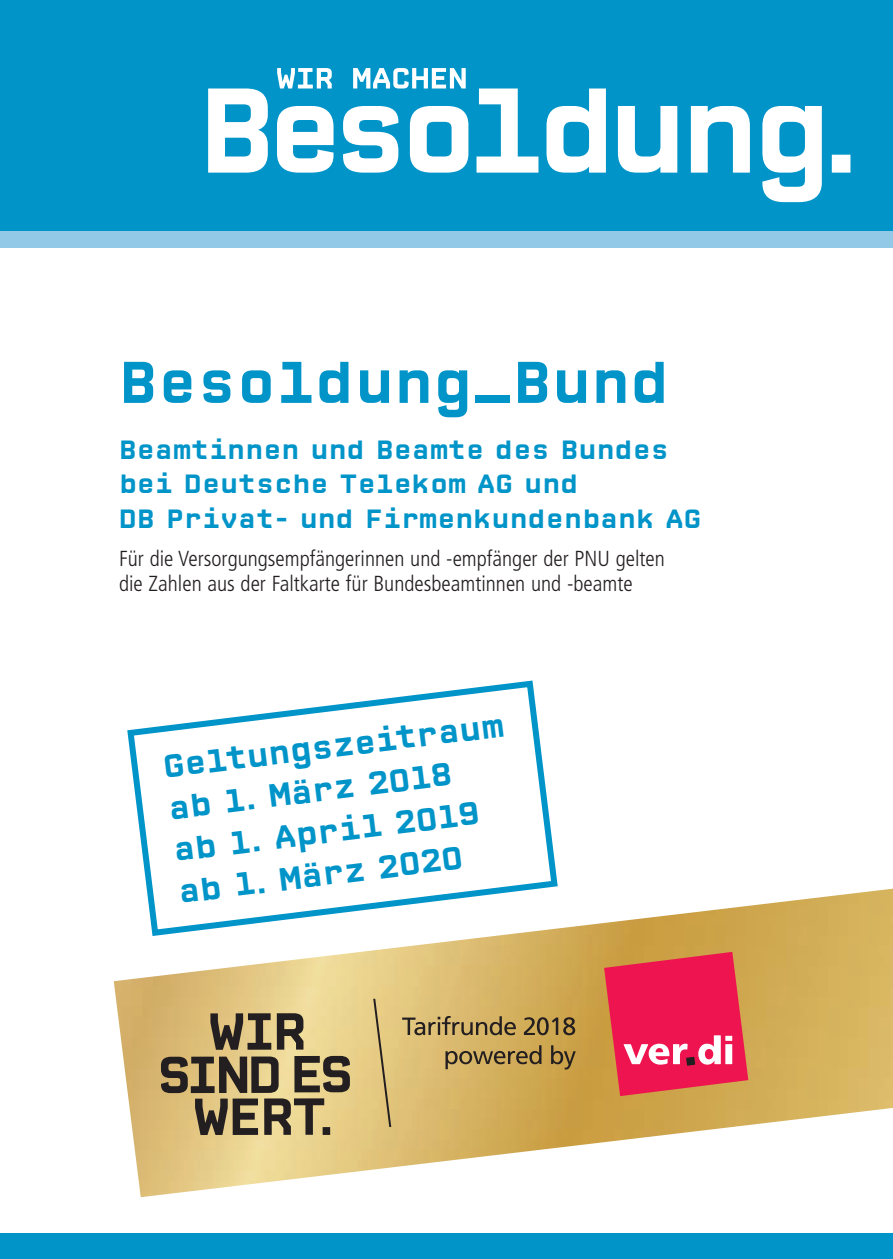
<style>
.page{position:relative;width:893px;height:1259px;background:#fff}
.page>*{position:absolute;margin:0;border:0;box-sizing:border-box;transform-origin:0 0}
.t1{font:700 60px "CP Prop v 07";letter-spacing:.02em;color:#0094c8}
.t2{font:700 33px/42px "CP Prop v 07";color:#0094c8}
.t3{font:700 27px/34.5px "CP Prop v 07";letter-spacing:.02em;color:#0094c8}
.t4{font:300 condensed 21.6px/25.5px "Frutiger LT Pro";color:#231f20}
</style>
<div class="page">
<div style="left:0;top:230px;width:893px;height:17px;background:#92c9e6"></div>
<div style="left:0;top:0;width:893px;height:230px;background:#0094c8"></div>
<div style="left:0;top:1233px;width:893px;height:26px;background:#0094c8"></div>
<img style="left:114px;top:888px;width:779px;height:309px">
<svg style="left:604px;top:952px;width:144px;height:144px;background:#e63c57"></svg>
<div style="left:725px;top:1035px;width:7px;height:6px;background:#fff"></div>
<div style="left:725px;top:1044px;width:7px;height:20px;background:#fff"></div>
<svg style="left:373px;top:998px;width:18px;height:129px;background:#cfb676"></svg>
<svg style="left:402px;top:1016px;width:114px;height:19px;background:#a48c57"></svg>
<svg style="left:524px;top:1017px;width:51px;height:18px"></svg>
<svg style="left:445px;top:1045px;width:96px;height:24px;background:#a98d50"></svg>
<svg style="left:551px;top:1045px;width:25px;height:24px"></svg>
<svg style="left:210px;top:1013px;width:93px;height:36px;background:#7b6d50"></svg>
<svg style="left:161px;top:1056px;width:189px;height:79px;background:#95845d"></svg>
<svg style="left:277px;top:68px;width:189px;height:20px"></svg>
<svg style="left:208px;top:88px;width:642px;height:114px"></svg>
<svg style="left:124px;top:680px;width:437px;height:259px"></svg>
<h1 class="t1" style="left:119px;top:348px;width:552px">Besoldung_Bund</h1>
<p class="t3" style="left:119px;top:432px;width:584px">Beamtinnen und Beamte des Bundes bei Deutsche Telekom AG und<br>DB Privat- und Firmenkundenbank AG</p>
<p class="t4" style="left:119px;top:546px;width:547px">Für die Versorgungsempfängerinnen und -empfänger der PNU gelten die Zahlen aus der Faltkarte für Bundesbeamtinnen und -beamte</p>
<h2 class="t2" style="left:161px;top:746px;width:344px;rotate:-7deg">Geltungszeitraum ab 1. März 2018<br>ab 1. April 2019 ab 1. März 2020</h2>
</div>
